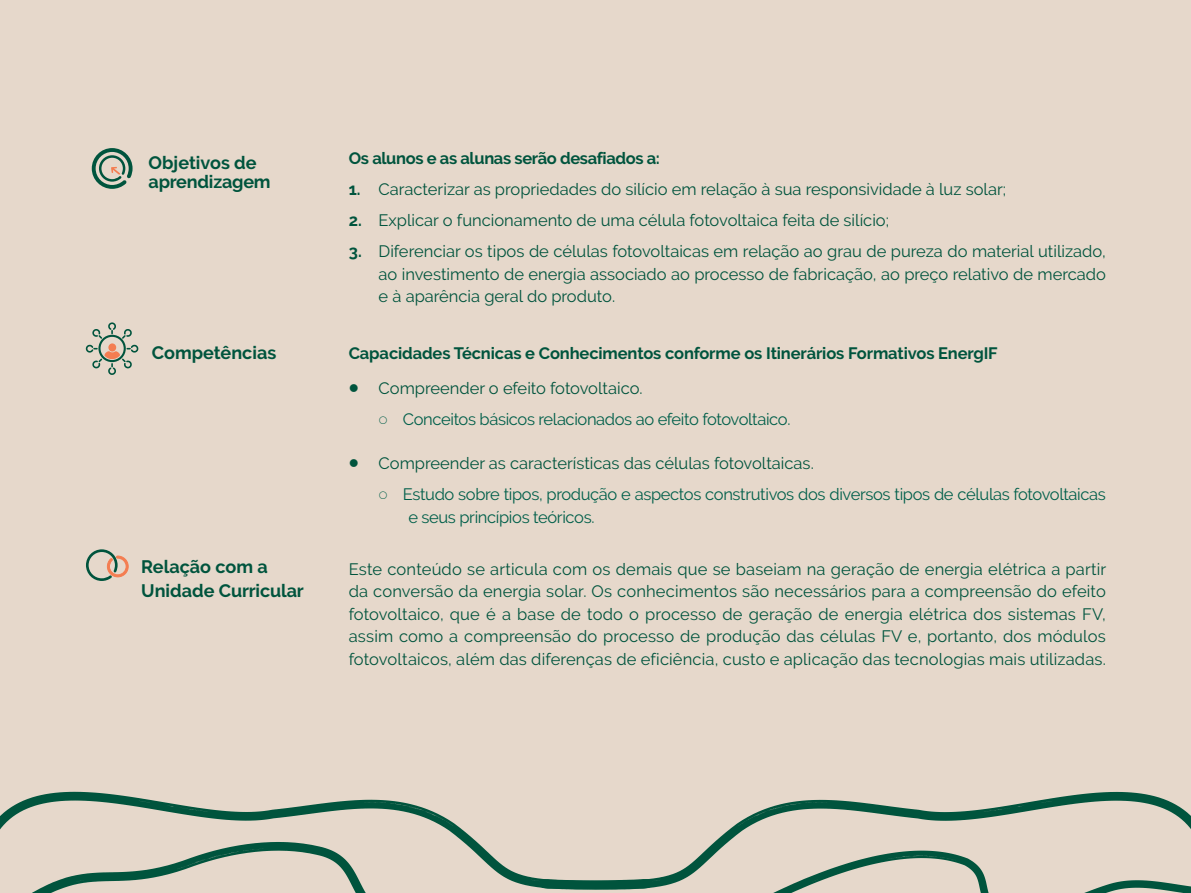
<style>
.page{position:relative;width:1191px;height:893px;background:#e6d8cb}
.page>*{position:absolute;margin:0;border:0;box-sizing:border-box;transform-origin:0 0}
.Tit_4{font:700 18px/24px "Raleway";color:#00543d}
.Texto_corrido_sem_re{font:16.5px/22.5px "Raleway";color:#00543d;text-align:justify}
.t1{font:16.5px/22.5px "Raleway";letter-spacing:-.02em;color:#005f4a}
.Tit_4-2{font:700 16.5px "Raleway";letter-spacing:-.01em;color:#00543d}
.Texto_corrido_sem_re-2{font:700 16.5px "Raleway";letter-spacing:-.02em;color:#00543d}
.s1{font-weight:700}
</style>
<div class="page">
<svg style="left:0;top:792px;width:477px;height:50px"></svg>
<svg style="left:629px;top:792px;width:562px;height:98px"></svg>
<svg style="left:32px;top:842px;width:597px;height:51px"></svg>
<svg style="left:734px;top:851px;width:457px;height:42px"></svg>
<svg style="left:85px;top:322px;width:54px;height:53px"></svg>
<svg style="left:92px;top:148px;width:41px;height:41px"></svg>
<svg style="left:86px;top:549px;width:42px;height:32px"></svg>
<h4 class="Tit_4" style="left:149px;top:151px;width:110px">Objetivos de</h4>
<h4 class="Tit_4" style="left:149px;top:169px;width:124px">aprendizagem</h4>
<h4 class="Tit_4" style="left:152px;top:340px;width:126px">Competências</h4>
<h4 class="Tit_4" style="left:141px;top:555px;width:164px">Relação com a<br>Unidade Curricular</h4>
<p class="Texto_corrido_sem_re-2" style="left:349px;top:149px;width:313px">Os alunos e as alunas serão desafiados a:</p>
<p class="Texto_corrido_sem_re" style="left:349px;top:178px;width:659px"><span class="s1">1.</span> Caracterizar as propriedades do silício em relação à sua responsividade à luz solar;</p>
<p class="Texto_corrido_sem_re" style="left:349px;top:209px;width:542px"><span class="s1">2.</span> Explicar o funcionamento de uma célula fotovoltaica feita de silício;</p>
<p class="Texto_corrido_sem_re" style="left:378px;top:240px;width:729px;text-indent:-30px"><span class="s1">3.</span> Diferenciar os tipos de células fotovoltaicas em relação ao grau de pureza do material utilizado, ao investimento de energia associado ao processo de fabricação, ao preço relativo de mercado e à aparência geral do produto.</p>
<h4 class="Tit_4-2" style="left:349px;top:344px;width:650px">Capacidades Técnicas e Conhecimentos conforme os Itinerários Formativos EnergIF</h4>
<p class="Texto_corrido_sem_re" style="left:378px;top:377px;width:266px">Compreender o efeito fotovoltaico.</p>
<p class="t1" style="left:403px;top:408px;width:389px">Conceitos básicos relacionados ao efeito fotovoltaico.</p>
<p class="Texto_corrido_sem_re" style="left:378px;top:452px;width:437px">Compreender as características das células fotovoltaicas.</p>
<p class="t1" style="left:408px;top:483px;width:699px;text-indent:-6px">Estudo sobre tipos, produção e aspectos construtivos dos diversos tipos de células fotovoltaicas e seus princípios teóricos.</p>
<p class="Texto_corrido_sem_re" style="left:349px;top:558px;width:759px">Este conteúdo se articula com os demais que se baseiam na geração de energia elétrica a partir da conversão da energia solar. Os conhecimentos são necessários para a compreensão do efeito fotovoltaico, que é a base de todo o processo de geração de energia elétrica dos sistemas FV, assim como a compreensão do processo de produção das células FV e, portanto, dos módulos fotovoltaicos, além das diferenças de eficiência, custo e aplicação das tecnologias mais utilizadas.</p>
</div>
